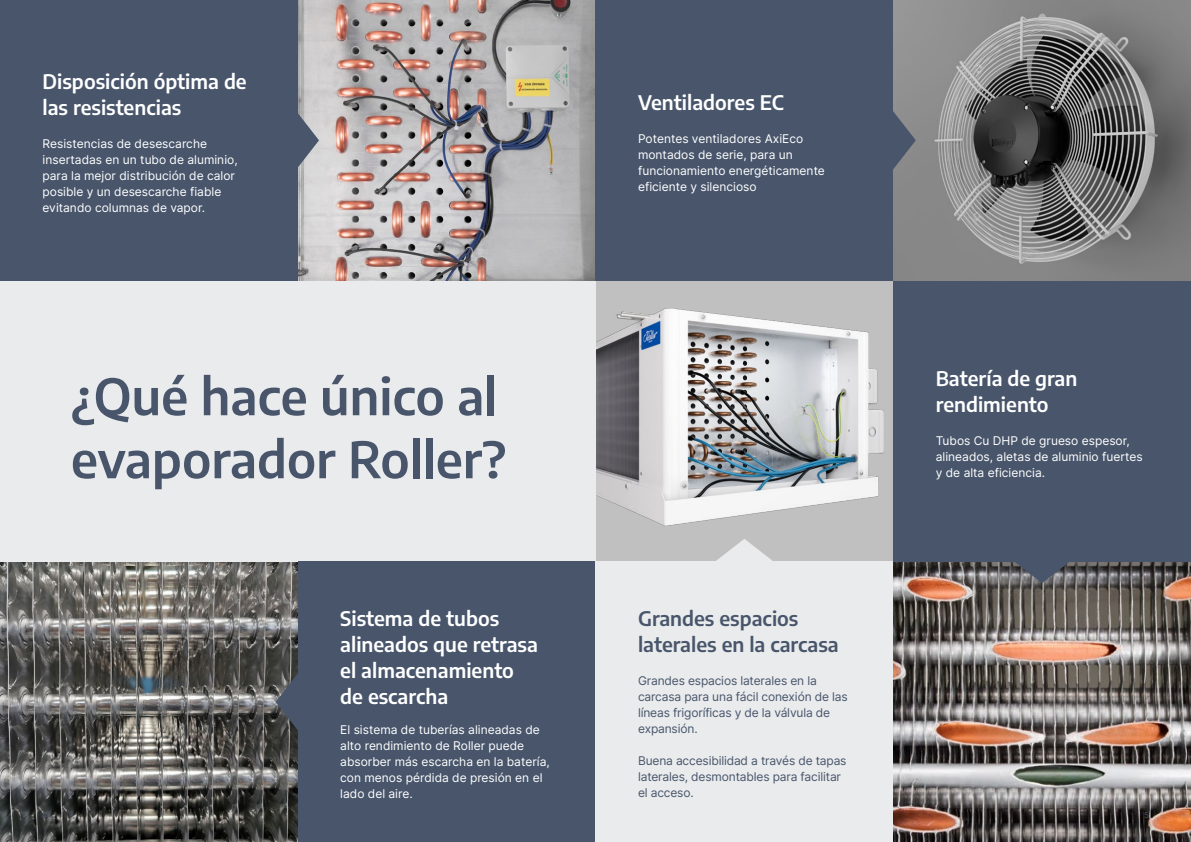
<style>
.page{position:relative;width:1191px;height:842px;background:#fff}
.page>*{position:absolute;margin:0;border:0;box-sizing:border-box;transform-origin:0 0}
.t1{font:100 condensed 50px/63px "Encode Sans";color:#48556b}
.t2{font:100 condensed 20px/26px "Encode Sans";color:#fff}
.t3{font:100 condensed 20px/26px "Encode Sans";color:#48556b}
.t4{font:12px/16px "Inter";color:#fff}
.t5{font:12px/16px "Inter";letter-spacing:-.015em;color:#48556b}
.t6{font:8px "Inter";color:#48556b}
</style>
<div class="page">
<img style="left:595px;top:281px;width:297px;height:280px">
<img style="left:298px;top:0;width:297px;height:281px">
<img style="left:893px;top:0;width:298px;height:281px">
<img style="left:0;top:561px;width:298px;height:281px">
<img style="left:893px;top:561px;width:298px;height:281px">
<svg style="left:298px;top:111px;width:21px;height:59px"></svg>
<svg style="left:893px;top:111px;width:22px;height:59px"></svg>
<svg style="left:1012px;top:561px;width:59px;height:22px"></svg>
<svg style="left:715px;top:539px;width:59px;height:22px"></svg>
<svg style="left:276px;top:672px;width:22px;height:59px"></svg>
<div style="left:0;top:0;width:298px;height:281px;background:#48556b"></div>
<div style="left:595px;top:0;width:298px;height:281px;background:#48556b"></div>
<div style="left:0;top:281px;width:595px;height:280px;background:#e9ebec"></div>
<div style="left:893px;top:281px;width:298px;height:280px;background:#48556b"></div>
<div style="left:298px;top:561px;width:297px;height:281px;background:#48556b"></div>
<div style="left:595px;top:561px;width:298px;height:281px;background:#e9ebec"></div>
<h2 class="t2" style="left:43px;top:68px;width:206px">Disposición óptima de las resistencias</h2>
<p class="t4" style="left:43px;top:135px;width:197px">Resistencias de desescarche insertadas en un tubo de aluminio, para la mejor distribución de calor posible y un desescarche fiable evitando columnas de vapor.</p>
<h2 class="t2" style="left:638px;top:89px;width:147px">Ventiladores EC</h2>
<p class="t4" style="left:638px;top:130px;width:188px">Potentes ventiladores AxiEco montados de serie, para un funcionamiento energéticamente eficiente y silencioso</p>
<h1 class="t1" style="left:71px;top:363px;width:437px">¿Qué hace único al evaporador Roller?</h1>
<h2 class="t2" style="left:935px;top:364px;width:143px">Batería de gran rendimiento</h2>
<p class="t4" style="left:935px;top:432px;width:209px">Tubos Cu DHP de grueso espesor, alineados, aletas de aluminio fuertes y de alta eficiencia.</p>
<h2 class="t2" style="left:340px;top:604px;width:199px">Sistema de tubos alineados que retrasa el almacenamiento de escarcha</h2>
<p class="t4" style="left:340px;top:721px;width:211px">El sistema de tuberías alineadas de alto rendimiento de Roller puede absorber más escarcha en la batería, con menos pérdida de presión en el lado del aire.</p>
<h2 class="t3" style="left:638px;top:605px;width:202px">Grandes espacios laterales en la carcasa</h2>
<p class="t5" style="left:638px;top:673px;width:211px">Grandes espacios laterales en la carcasa para una fácil conexión de las líneas frigoríficas y de la válvula de expansión.</p>
<p class="t5" style="left:638px;top:753px;width:210px">Buena accesibilidad a través de tapas laterales, desmontables para facilitar el acceso.</p>
<p class="t6" style="left:42px;top:809px;width:7px">4</p>
<p class="t6" style="left:1144px;top:809px;width:6px">5</p>
</div>
